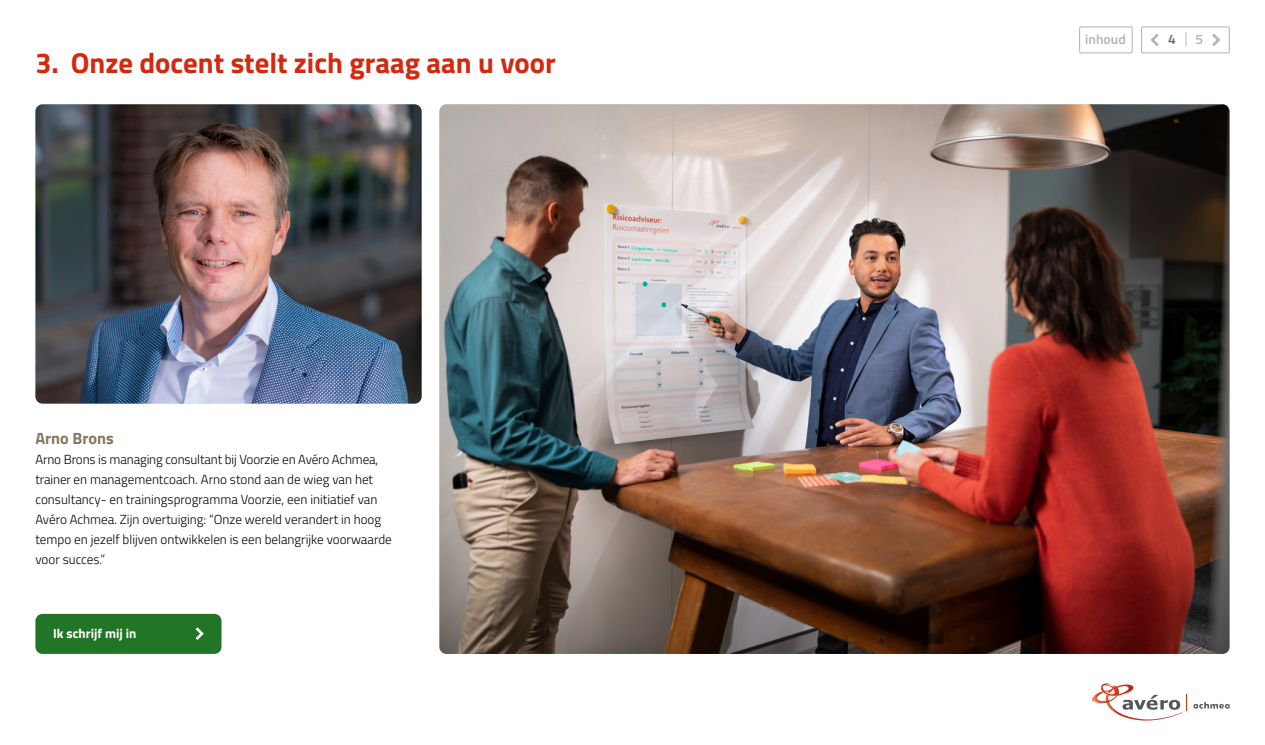
<style>
.page{position:relative;width:1265px;height:745px;background:#fff}
.page>*{position:absolute;margin:0;border:0;box-sizing:border-box;transform-origin:0 0}
.t1{font:700 28.75px "Titillium Web";color:#d4290f}
.t2{font:700 16.25px "Titillium Web";color:#867860}
.t3{font:600 13.75px "Titillium Web";color:#b3b3b3}
.t4{font:600 13.75px "Titillium Web";color:#666}
.t5{font:300 13.12px/20px "Titillium Web";color:#000}
.t6{font:700 13.12px "Titillium Web";color:#fff}
.s1{font-weight:300;font-size:15px;color:#b3b3b3}
.s2{color:#b3b3b3}
</style>
<div class="page">
<img style="left:439px;top:104px;width:791px;height:549px">
<div style="left:35px;top:613px;width:187px;height:40px;background:#207526;border-radius:7px"></div>
<svg style="left:196px;top:627px;width:8px;height:12px"></svg>
<img style="left:35px;top:104px;width:387px;height:299px">
<svg style="left:1092px;top:683px;width:138px;height:37px"></svg>
<div style="left:1141px;top:27px;width:89px;height:26px;border:1px solid #b3b3b3"></div>
<div style="left:1079px;top:27px;width:53px;height:26px;border:1px solid #b3b3b3"></div>
<svg style="left:1212px;top:34px;width:8px;height:12px"></svg>
<svg style="left:1150px;top:33px;width:9px;height:13px"></svg>
<h1 class="t1" style="left:35px;top:41px;width:522px">3. Onze docent stelt zich graag aan u voor</h1>
<p class="t2" style="left:35px;top:425px;width:80px">Arno Brons</p>
<p class="t5" style="left:35px;top:448px;width:358px">Arno Brons is managing consultant bij Voorzie en Avéro Achmea, trainer en managementcoach. Arno stond aan de wieg van het consultancy- en trainingsprogramma Voorzie, een initiatief van Avéro Achmea. Zijn overtuiging: “Onze wereld verandert in hoog tempo en jezelf blijven ontwikkelen is een belangrijke voorwaarde voor succes.”</p>
<p class="t6" style="left:53px;top:622px;width:85px">Ik schrijf mij in</p>
<p class="t3" style="left:1085px;top:31px;width:42px">inhoud</p>
<p class="t4" style="left:1168px;top:31px;width:37px">4<span class="s1">|</span><span class="s2">5</span></p>
</div>
